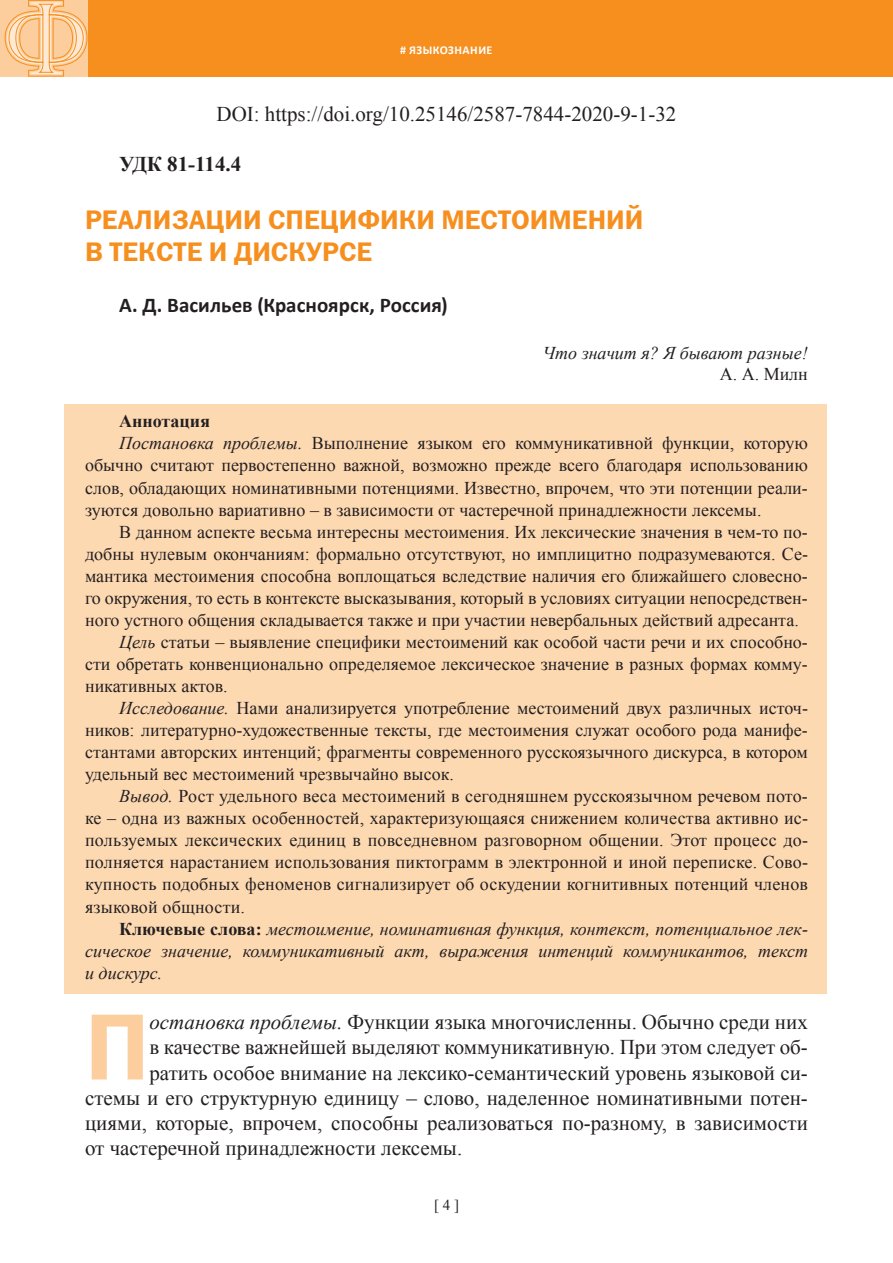
<style>
.page{position:relative;width:893px;height:1263px;background:#fff}
.page>*{position:absolute;margin:0;border:0;box-sizing:border-box;transform-origin:0 0}
.t1{font:94.5px "ez Franklin Goth Demi";color:#fdce9d}
.t2{font:27px/32.4px "ez Franklin Goth Demi";color:#f68f1e}
.t3{font:21px "Times New Roman";color:#231f20}
.t4{font:700 21px "Calibri";color:#231f20}
.t5{font:700 21px "Times New Roman";color:#231f20}
.t6{font:18px "Times New Roman";color:#231f20}
.t7{font:italic 18px "Times New Roman";color:#231f20}
.t8{font:700 18px "Times New Roman";color:#231f20}
.t9{font:15px "Times New Roman";color:#231f20}
.t10{font:700 12px "Calibri";color:#fff}
.s1{font-style:italic}
.s2{font-weight:700;font-style:normal}
</style>
<div class="page">
<div style="left:0;top:0;width:893px;height:77px;background:#f68f1e"></div>
<div style="left:0;top:0;width:88px;height:77px;background:#fdce9d"></div>
<svg style="left:4px;top:0;width:84px;height:77px"></svg>
<div style="left:65px;top:404px;width:762px;height:590px;background:#fdd9b2"></div>
<p class="t10" style="left:400px;top:43px;width:41px"># языкознани</p>
<p class="t10" style="left:487px;top:43px;width:7px">Е</p>
<p class="t3" style="left:217px;top:100px;width:461px">DOI: https://doi.org/10.25146/2587-7844-2020-9-1-32</p>
<p class="t5" style="left:119px;top:150px;width:124px">УДК 81-114.4</p>
<h2 class="t2" style="left:85px;top:203px;width:560px">РЕАЛИЗАЦИИ СПЕЦИФИКИ МЕСТОИМЕНИЙ<br>В ТЕКСТЕ И ДИСКУРСЕ</h2>
<p class="t4" style="left:119px;top:291px;width:330px">А. Д. Васильев (Красноярск, Россия)</p>
<p class="t7" style="left:543px;top:340px;width:267px">Что значит я? Я бывают разные!</p>
<p class="t6" style="left:720px;top:362px;width:90px">А. А. Милн</p>
<p class="t8" style="left:119px;top:409px;width:93px">Аннотация</p>
<p class="t6" style="left:119px;top:431px;width:690px"><span class="s1">Постановка проблемы.</span> Выполнение языком его коммуникативной функции, которую</p>
<p class="t6" style="left:85px;top:453px;width:724px">обычно считают первостепенно важной, возможно прежде всего благодаря использованию</p>
<p class="t6" style="left:85px;top:475px;width:724px">слов, обладающих номинативными потенциями. Известно, впрочем, что эти потенции реали-</p>
<p class="t6" style="left:85px;top:497px;width:678px">зуются довольно вариативно – в зависимости от частеречной принадлежности лексемы.</p>
<p class="t6" style="left:119px;top:519px;width:690px">В данном аспекте весьма интересны местоимения. Их лексические значения в чем-то по-</p>
<p class="t6" style="left:85px;top:541px;width:724px">добны нулевым окончаниям: формально отсутствуют, но имплицитно подразумеваются. Се-</p>
<p class="t6" style="left:85px;top:564px;width:724px">мантика местоимения способна воплощаться вследствие наличия его ближайшего словесно-</p>
<p class="t6" style="left:85px;top:586px;width:724px">го окружения, то есть в контексте высказывания, который в условиях ситуации непосредствен-</p>
<p class="t6" style="left:85px;top:608px;width:715px">ного устного общения складывается также и при участии невербальных действий адресанта.</p>
<p class="t6" style="left:119px;top:630px;width:690px"><span class="s1">Цель</span> статьи – выявление специфики местоимений как особой части речи и их способно-</p>
<p class="t6" style="left:85px;top:652px;width:724px">сти обретать конвенционально определяемое лексическое значение в разных формах комму-</p>
<p class="t6" style="left:85px;top:674px;width:144px">никативных актов.</p>
<p class="t6" style="left:119px;top:696px;width:690px"><span class="s1">Исследование.</span> Нами анализируется употребление местоимений двух различных источ-</p>
<p class="t6" style="left:85px;top:718px;width:724px">ников: литературно-художественные тексты, где местоимения служат особого рода манифе-</p>
<p class="t6" style="left:85px;top:740px;width:724px">стантами авторских интенций; фрагменты современного русскоязычного дискурса, в котором</p>
<p class="t6" style="left:85px;top:762px;width:370px">удельный вес местоимений чрезвычайно высок.</p>
<p class="t6" style="left:119px;top:784px;width:690px"><span class="s1">Вывод.</span> Рост удельного веса местоимений в сегодняшнем русскоязычном речевом пото-</p>
<p class="t6" style="left:85px;top:806px;width:724px">ке – одна из важных особенностей, характеризующаяся снижением количества активно ис-</p>
<p class="t6" style="left:85px;top:828px;width:724px">пользуемых лексических единиц в повседневном разговорном общении. Этот процесс до-</p>
<p class="t6" style="left:85px;top:850px;width:724px">полняется нарастанием использования пиктограмм в электронной и иной переписке. Сово-</p>
<p class="t6" style="left:85px;top:872px;width:724px">купность подобных феноменов сигнализирует об оскудении когнитивных потенций членов</p>
<p class="t6" style="left:85px;top:894px;width:161px">языковой общности.</p>
<p class="t7" style="left:119px;top:916px;width:690px"><span class="s2">Ключевые слова:</span> местоимение, номинативная функция, контекст, потенциальное лек-</p>
<p class="t7" style="left:85px;top:938px;width:724px">сическое значение, коммуникативный акт, выражения интенций коммуникантов, текст</p>
<p class="t7" style="left:85px;top:960px;width:79px">и дискурс.</p>
<h1 class="t1" style="left:85px;top:993px;width:66px">П</h1>
<p class="t3" style="left:149px;top:1008px;width:660px"><span class="s1">остановка проблемы.</span> Функции языка многочисленны. Обычно среди них</p>
<p class="t3" style="left:149px;top:1033px;width:660px">в качестве важнейшей выделяют коммуникативную. При этом следует об-</p>
<p class="t3" style="left:149px;top:1058px;width:660px">ратить особое внимание на лексико-семантический уровень языковой си-</p>
<p class="t3" style="left:85px;top:1083px;width:724px">стемы и его структурную единицу – слово, наделенное номинативными потен-</p>
<p class="t3" style="left:85px;top:1109px;width:724px">циями, которые, впрочем, способны реализоваться по-разному, в зависимости</p>
<p class="t3" style="left:85px;top:1134px;width:379px">от частеречной принадлежности лексемы.</p>
<p class="t9" style="left:434px;top:1194px;width:26px">[ 4 ]</p>
</div>
